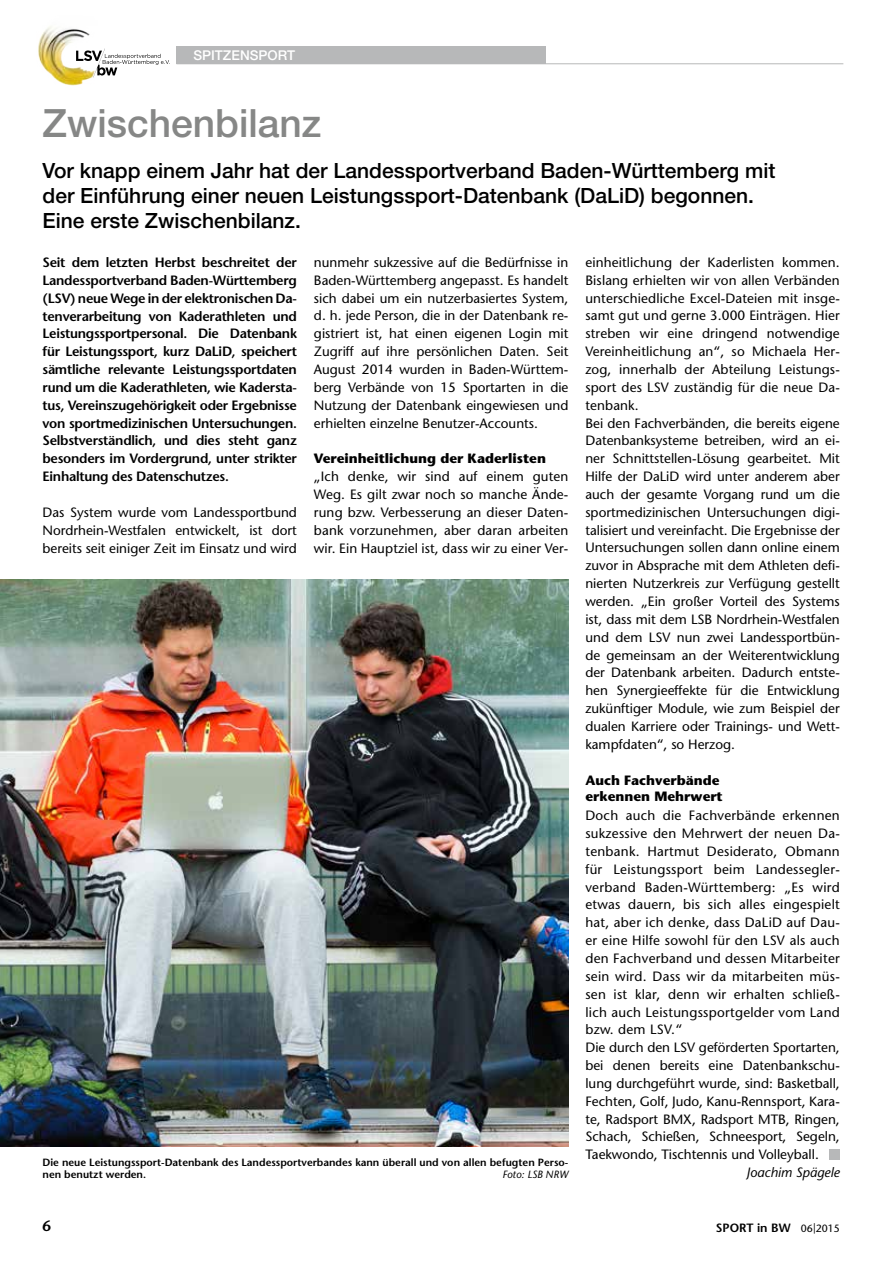
<style>
.page{position:relative;width:893px;height:1263px;background:#fff}
.page>*{position:absolute;margin:0;border:0;box-sizing:border-box;transform-origin:0 0}
.t1{font:500 39px "Helvetica Neue LT";color:#868786}
.t2{font:500 21px/25.2px "Helvetica Neue LT";color:#000}
.t3{font:600 15px "Stone Sans";color:#000}
.t4{font:13.5px/17.9px "Stone Sans";color:#000;text-align:justify}
.t5{font:13.5px/17.9px "Stone Sans";letter-spacing:.02em;color:#000}
.t6{font:600 13.5px/17.9px "Stone Sans";letter-spacing:-.02em;color:#000;text-align:justify}
.t7{font:700 13.5px/16.2px "Stone Sans";color:#000}
.t8{font:italic 13.5px "Stone Sans";color:#000}
.t9{font:500 13.5px "Helvetica Neue LT";color:#fff}
.t10{font:600 12px "Stone Sans";color:#000}
.t11{font:600 10.5px/12px "Stone Sans";color:#000}
.t12{font:italic 10.5px "Stone Sans";color:#000}
.s1{font-weight:400;font-size:10.5px}
</style>
<div class="page">
<hr style="left:176px;top:63px;width:667px;height:1px;background:#b7b8b9">
<img style="left:38px;top:26px;width:56px;height:60px">
<svg style="left:76px;top:48px;width:94px;height:29px"></svg>
<div style="left:176px;top:46px;width:370px;height:17px;background:#b7b8b9"></div>
<img style="left:0;top:580px;width:568px;height:566px">
<div style="left:829px;top:1149px;width:11px;height:10px;background:#b7b8b9"></div>
<p class="t9" style="left:193px;top:47px;width:103px">SPITZENSPORT</p>
<h1 class="t1" style="left:43px;top:100px;width:280px">Zwischenbilanz</h1>
<h2 class="t2" style="left:43px;top:157px;width:734px">Vor knapp einem Jahr hat der Landessportverband Baden-Württemberg mit der Einführung einer neuen Leistungssport-Datenbank (DaLiD) begonnen.<br>Eine erste Zwischenbilanz.</h2>
<p class="t6" style="left:43px;top:253px;width:256px">Seit dem letzten Herbst beschreitet der Landessportverband Baden-Württemberg (LSV) neue Wege in der elektronischen Da&shy;tenverarbeitung von Kaderathleten und Leistungssportpersonal. Die Datenbank für Leistungssport, kurz DaLiD, speichert sämtliche relevante Leistungssportdaten rund um die Kaderathleten, wie Kadersta&shy;tus, Vereinszugehörigkeit oder Ergebnisse von sportmedizinischen Untersuchungen.<br>Selbstverständlich, und dies steht ganz besonders im Vordergrund, unter strikter Einhaltung des Datenschutzes.</p>
<p class="t4" style="left:43px;top:503px;width:256px">Das System wurde vom Landessportbund Nordrhein-Westfalen entwickelt, ist dort bereits seit einiger Zeit im Einsatz und wird</p>
<p class="t4" style="left:585px;top:253px;width:256px;text-align:left">einheitlichung der Kaderlisten kommen.<br>Bislang erhielten wir von allen Verbänden unterschiedliche Excel-Dateien mit insge&shy;samt gut und gerne 3.000 Einträgen. Hier streben wir eine dringend notwendige Vereinheitlichung an“, so Michaela Her&shy;zog, innerhalb der Abteilung Leistungs&shy;sport des LSV zuständig für die neue Da&shy;tenbank.<br>Bei den Fachverbänden, die bereits eigene Datenbanksysteme betreiben, wird an ei&shy;ner Schnittstellen-Lösung gearbeitet. Mit Hilfe der DaLiD wird unter anderem aber auch der gesamte Vorgang rund um die sportmedizinischen Untersuchungen digi&shy;talisiert und vereinfacht. Die Ergebnisse der Untersuchungen sollen dann online einem zuvor in Absprache mit dem Athleten defi&shy;nierten Nutzerkreis zur Verfügung gestellt werden. „Ein großer Vorteil des Systems ist, dass mit dem LSB Nordrhein-Westfalen und dem LSV nun zwei Landessportbün&shy;de gemeinsam an der Weiterentwicklung der Datenbank arbeiten. Dadurch entste&shy;hen Synergieeffekte für die Entwicklung zukünftiger Module, wie zum Beispiel der dualen Karriere oder Trainings- und Wett&shy;kampfdaten“, so Herzog.</p>
<p class="t7" style="left:585px;top:772px;width:139px">Auch Fachverbände erkennen Mehrwert</p>
<p class="t5" style="left:585px;top:806px;width:256px">Doch auch die Fachverbände erkennen sukzessive den Mehrwert der neuen Da&shy;tenbank. Hartmut Desiderato, Obmann für Leistungssport beim Landessegler&shy;verband Baden-Württemberg: „Es wird etwas dauern, bis sich alles eingespielt hat, aber ich denke, dass DaLiD auf Dau&shy;er eine Hilfe sowohl für den LSV als auch den Fachverband und dessen Mitarbeiter sein wird. Dass wir da mitarbeiten müs&shy;sen ist klar, denn wir erhalten schließ&shy;lich auch Leistungssportgelder vom Land bzw. dem LSV.“<br>Die durch den LSV geförderten Sportarten, bei denen bereits eine Datenbankschu&shy;lung durchgeführt wurde, sind: Basketball, Fechten, Golf, Judo, Kanu-Rennsport, Kara&shy;te, Radsport BMX, Radsport MTB, Ringen, Schach, Schießen, Schneesport, Segeln, Taekwondo, Tischtennis und Volleyball.</p>
<p class="t8" style="left:747px;top:1165px;width:95px">Joachim Spägele</p>
<p class="t4" style="left:314px;top:253px;width:256px">nunmehr sukzessive auf die Bedürfnisse in Baden-Württemberg angepasst. Es handelt sich dabei um ein nutzerbasiertes System, d. h. jede Person, die in der Datenbank re&shy;gistriert ist, hat einen eigenen Login mit Zugriff auf ihre persönlichen Daten. Seit August 2014 wurden in Baden-Württem&shy;berg Verbände von 15 Sportarten in die Nutzung der Datenbank eingewiesen und erhielten einzelne Benutzer-Accounts.</p>
<p class="t7" style="left:314px;top:450px;width:233px">Vereinheitlichung der Kaderlisten</p>
<p class="t4" style="left:314px;top:467px;width:256px">„Ich denke, wir sind auf einem guten Weg. Es gilt zwar noch so manche Ände&shy;rung bzw. Verbesserung an dieser Daten&shy;bank vorzunehmen, aber daran arbeiten wir. Ein Hauptziel ist, dass wir zu einer Ver-</p>
<p class="t11" style="left:43px;top:1156px;width:527px">Die neue Leistungssport-Datenbank des Landessportverbandes kann überall und von allen befugten Perso&shy;nen benutzt werden.</p>
<p class="t12" style="left:503px;top:1168px;width:67px">Foto: LSB NRW</p>
<p class="t3" style="left:43px;top:1217px;width:10px">6</p>
<p class="t10" style="left:716px;top:1220px;width:125px">SPORT in BW <span class="s1">06|2015</span></p>
</div>
